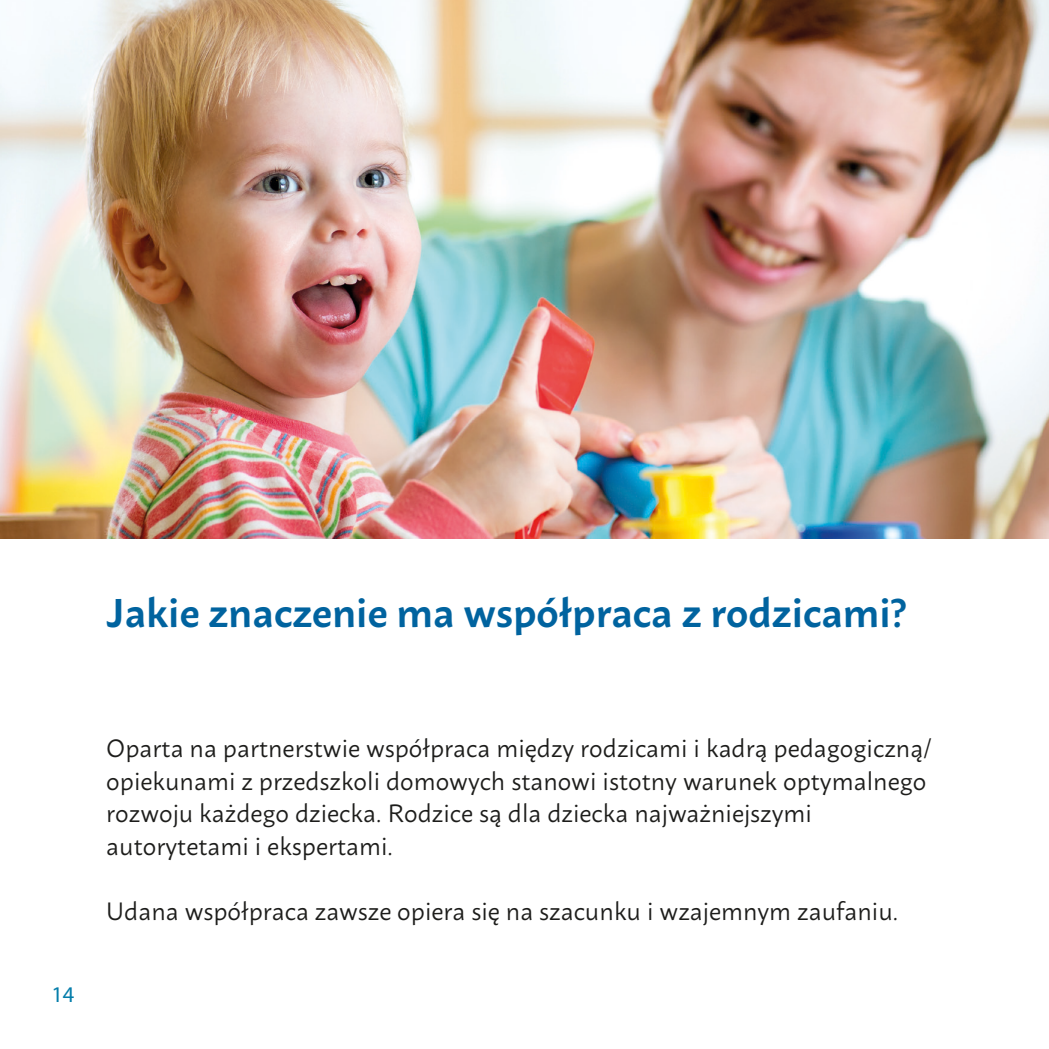
<style>
.page{position:relative;width:1049px;height:1049px;background:#fff}
.page>*{position:absolute;margin:0;border:0;box-sizing:border-box;transform-origin:0 0}
.Überschrift_1{font:600 40px "Macho";color:#00639f}
.Fließtext{font:25px/32.5px "Macho";color:#1d1d1b}
.t1{font:22.5px "Myriad Pro";color:#047daa}
</style>
<div class="page">
<img style="left:0;top:0;width:1049px;height:539px">
<p class="Überschrift_1" style="left:106px;top:577px;width:801px">Jakie znaczenie ma współpraca z rodzicami?</p>
<p class="t1" style="left:51px;top:980px;width:25px">14</p>
<p class="Fließtext" style="left:106px;top:730px;width:827px">Oparta na partnerstwie współpraca między rodzicami i kadrą pedagogiczną/ opiekunami z przedszkoli domowych stanowi istotny warunek optymalnego rozwoju każdego dziecka. Rodzice są dla dziecka najważniejszymi autorytetami i ekspertami.</p>
<p class="Fließtext" style="left:106px;top:892px;width:793px">Udana współpraca zawsze opiera się na szacunku i wzajemnym zaufaniu.</p>
</div>
